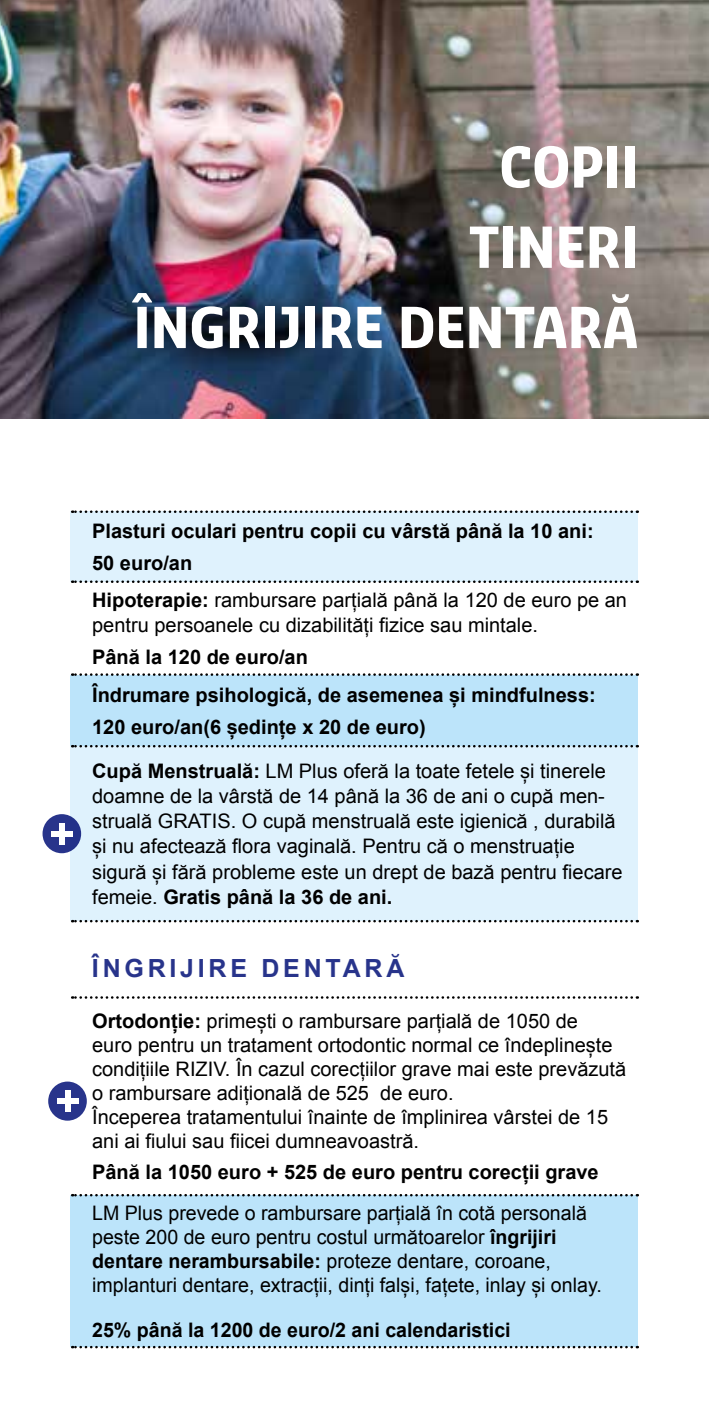
<style>
.page{position:relative;width:709px;height:1418px;background:#fff}
.page>*{position:absolute;margin:0;border:0;box-sizing:border-box;transform-origin:0 0}
.t1{font:700 55px/80.2px "Sansa Con Pro";color:#fff;text-align:right}
.t2{font:700 25px "Arial";letter-spacing:.15em;color:#28348b}
.t3{font:20px/24px "Arial";color:#000}
.t4{font:700 20px/32px "Arial";color:#000}
.s1{font-weight:700}
</style>
<div class="page">
<img style="left:0;top:0;width:709px;height:418px">
<div style="left:71px;top:746px;width:567px;height:175px;background:#dff2fd"></div>
<div style="left:71px;top:674px;width:567px;height:72px;background:#bce4fa"></div>
<div style="left:71px;top:511px;width:567px;height:70px;background:#dff2fd"></div>
<svg style="left:72px;top:673px;width:566px;height:3px"></svg>
<svg style="left:72px;top:745px;width:566px;height:2px"></svg>
<svg style="left:72px;top:919px;width:566px;height:3px"></svg>
<svg style="left:72px;top:510px;width:566px;height:3px"></svg>
<svg style="left:72px;top:580px;width:566px;height:3px"></svg>
<div style="left:43px;top:814px;width:38px;height:39px;background:#28348b;border-radius:50%"></div>
<div style="left:51px;top:830px;width:21px;height:6px;background:#fff"></div>
<div style="left:59px;top:822px;width:6px;height:22px;background:#fff"></div>
<div style="left:71px;top:1195px;width:567px;height:151px;background:#bce4fa"></div>
<div style="left:48px;top:1081px;width:39px;height:39px;background:#28348b;border-radius:50%"></div>
<div style="left:57px;top:1098px;width:21px;height:6px;background:#fff"></div>
<div style="left:65px;top:1090px;width:5px;height:21px;background:#fff"></div>
<svg style="left:72px;top:1345px;width:566px;height:3px"></svg>
<svg style="left:72px;top:1193px;width:566px;height:3px"></svg>
<svg style="left:72px;top:996px;width:566px;height:2px"></svg>
<h1 class="t1" style="left:134px;top:127px;width:506px">COPII<br>TINERI<br>ÎNGRIJIRE DENTARĂ</h1>
<p class="t4" style="left:92px;top:515px;width:503px">Plasturi oculari pentru copii cu vârstă până la 10 ani:<br>50 euro/an</p>
<p class="t3" style="left:92px;top:587px;width:536px;line-height:25px"><span class="s1">Hipoterapie:</span> rambursare parțială până la 120 de euro pe an pentru persoanele cu dizabilități fizice sau mintale.</p>
<p class="t4" style="left:92px;top:641px;width:217px">Până la 120 de euro/an</p>
<p class="t4" style="left:92px;top:679px;width:505px">Îndrumare psihologică, de asemenea și mindfulness:<br>120 euro/an(6 ședințe x 20 de euro)</p>
<p class="t3" style="left:92px;top:759px;width:532px;line-height:25px"><span class="s1">Cupă Menstruală:</span> LM Plus oferă la toate fetele și tinerele doamne de la vârstă de 14 până la 36 de ani o cupă men&shy;struală GRATIS. O cupă menstruală este igienică , durabilă și nu afectează flora vaginală. Pentru că o menstruație sigură și fără probleme este un drept de bază pentru fiecare femeie. <span class="s1">Gratis până la 36 de ani.</span></p>
<p class="t2" style="left:92px;top:951px;width:314px">ÎNGRIJIRE DENTARĂ</p>
<p class="t3" style="left:92px;top:1009px;width:535px"><span class="s1">Ortodonție:</span> primești o rambursare parțială de 1050 de<br>euro pentru un tratament ortodontic normal ce îndeplinește condițiile RIZIV. În cazul corecțiilor grave mai este prevăzută o rambursare adițională de 525 de euro.<br>Începerea tratamentului înainte de împlinirea vârstei de 15 ani ai fiului sau fiicei dumneavoastră.</p>
<p class="t4" style="left:92px;top:1156px;width:508px">Până la 1050 euro + 525 de euro pentru corecții grave</p>
<p class="t3" style="left:92px;top:1200px;width:511px">LM Plus prevede o rambursare parțială în cotă personală peste 200 de euro pentru costul următoarelor <span class="s1">îngrijiri dentare nerambursabile:</span> proteze dentare, coroane, implanturi dentare, extracții, dinți falși, fațete, inlay și onlay.</p>
<p class="t4" style="left:92px;top:1314px;width:420px">25% până la 1200 de euro/2 ani calendaristici</p>
</div>
